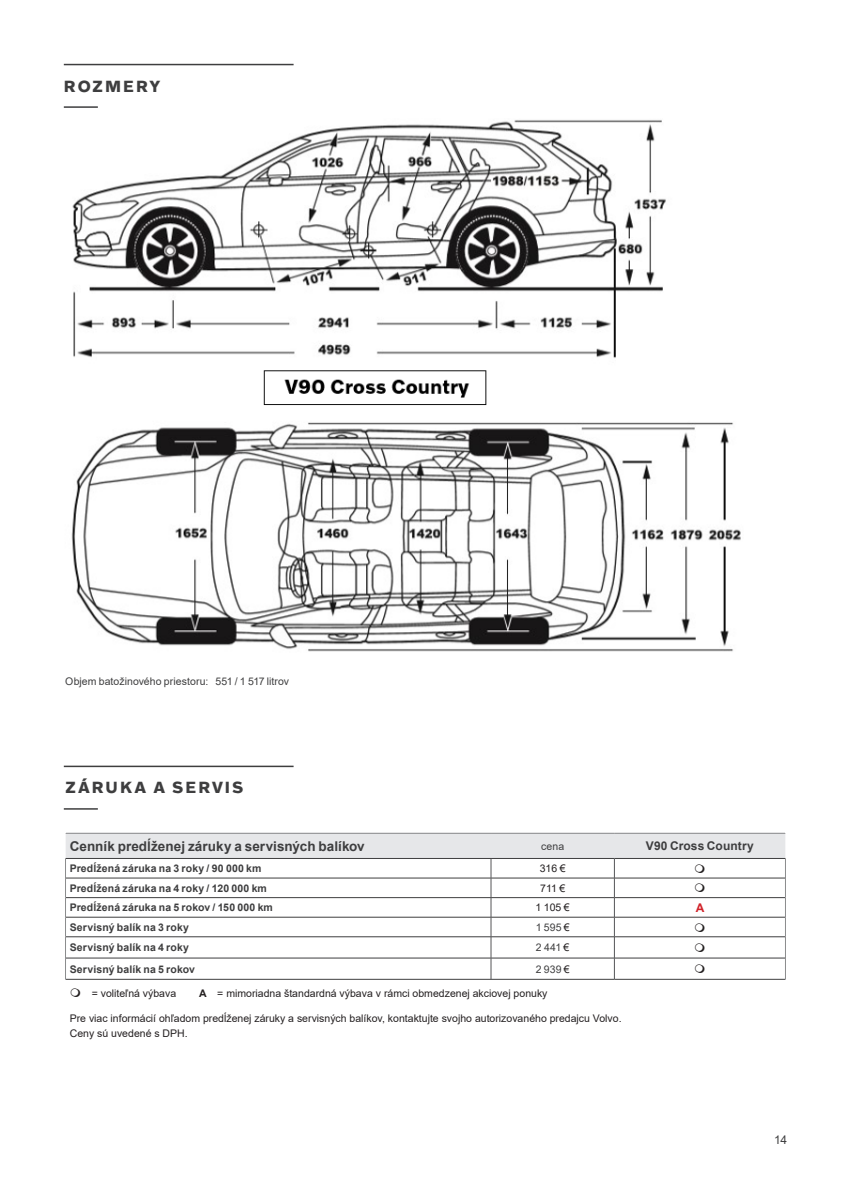
<style>
.page{position:relative;width:851px;height:1191px;background:#fff}
.page>*{position:absolute;margin:0;border:0;box-sizing:border-box;transform-origin:0 0}
.MY16_Chapter_heading{font:700 16.5px "Volvo Novum";letter-spacing:.125em;color:#3e3e3f}
.MY16_Body_text_6_5_7{font:700 13.5px "Arial";letter-spacing:.005em;color:#3e3e3f}
.MY16_Body_text_6_5_7-2{font:700 12px "Arial";letter-spacing:.005em;color:#3e3e3f}
.MY16_Basic{font:12px "Arial";color:#3e3e3f}
.t1{font:700 12px "Arial";color:#d1232a}
.MY16_Body_text_6_5_7-3{font:10.5px "Arial";color:#231f20}
.MY16_Basic-2{font:700 10.5px "Arial";letter-spacing:.01em;color:#3e3e3f}
.MY16_Basic-3{font:10.5px "Arial";letter-spacing:.005em;color:#3e3e3f}
.MY16_Body_text_6_5_7-4{font:10.5px "Arial";letter-spacing:.01em;color:#3e3e3f}
.s1{color:#231f20}
.s2{font-weight:700}
</style>
<div class="page">
<hr style="left:64px;top:64px;width:229px;height:1px;background:#3e3e3f">
<hr style="left:64px;top:106px;width:34px;height:2px;background:#3e3e3f">
<hr style="left:64px;top:765px;width:229px;height:2px;background:#3e3e3f">
<hr style="left:64px;top:808px;width:34px;height:1px;background:#3e3e3f">
<img style="left:71px;top:120px;width:670px;height:532px">
<hr style="left:65px;top:979px;width:426px;height:1px;background:#3e3e3f">
<hr style="left:491px;top:979px;width:123px;height:1px;background:#3e3e3f">
<hr style="left:614px;top:979px;width:171px;height:1px;background:#3e3e3f">
<div style="left:64px;top:831px;width:723px;height:283px;border:2px solid #fff"></div>
<svg style="left:65px;top:833px;width:721px;height:146px"></svg>
<p class="MY16_Chapter_heading" style="left:64px;top:75px;width:98px">ROZMERY</p>
<p class="MY16_Basic-3" style="left:65px;top:673px;width:225px">Objem batožinového priestoru: 551 / 1 517 litrov</p>
<p class="MY16_Chapter_heading" style="left:65px;top:777px;width:179px">ZÁRUKA A SERVIS</p>
<p class="MY16_Body_text_6_5_7" style="left:70px;top:836px;width:296px">Cenník predĺženej záruky a servisných balíkov</p>
<p class="MY16_Body_text_6_5_7-4" style="left:541px;top:838px;width:25px">cena</p>
<p class="MY16_Body_text_6_5_7-2" style="left:646px;top:837px;width:109px">V90 Cross Country</p>
<p class="MY16_Basic-2" style="left:70px;top:861px;width:193px">Predĺžená záruka na 3 roky / 90 000 km</p>
<p class="MY16_Body_text_6_5_7-3" style="left:539px;top:861px;width:27px">316 €</p>
<p class="MY16_Basic-2" style="left:70px;top:880px;width:199px">Predĺžená záruka na 4 roky / 120 000 km</p>
<p class="MY16_Body_text_6_5_7-3" style="left:540px;top:880px;width:27px">711 €</p>
<p class="MY16_Basic-2" style="left:70px;top:900px;width:205px">Predĺžená záruka na 5 rokov / 150 000 km</p>
<p class="MY16_Body_text_6_5_7-3" style="left:535px;top:900px;width:36px">1 105 €</p>
<p class="t1" style="left:695px;top:899px;width:10px">A</p>
<p class="MY16_Basic-2" style="left:70px;top:919px;width:121px">Servisný balík na 3 roky</p>
<p class="MY16_Body_text_6_5_7-4" style="left:535px;top:920px;width:36px">1 595 <span class="s1">€</span></p>
<p class="MY16_Basic-2" style="left:70px;top:940px;width:121px">Servisný balík na 4 roky</p>
<p class="MY16_Body_text_6_5_7-4" style="left:536px;top:940px;width:35px">2 441 <span class="s1">€</span></p>
<p class="MY16_Basic-2" style="left:70px;top:961px;width:127px">Servisný balík na 5 rokov</p>
<p class="MY16_Body_text_6_5_7-4" style="left:535px;top:961px;width:35px">2 939 <span class="s1">€</span></p>
<p class="MY16_Body_text_6_5_7-3" style="left:92px;top:985px;width:86px">= voliteľná výbava</p>
<p class="MY16_Body_text_6_5_7-3" style="left:199px;top:985px;width:350px"><span class="s2">A</span> = mimoriadna štandardná výbava v rámci obmedzenej akciovej ponuky</p>
<p class="MY16_Body_text_6_5_7-3" style="left:70px;top:1011px;width:553px">Pre viac informácií ohľadom predĺženej záruky a servisných balíkov, kontaktujte svojho autorizovaného predajcu Volvo.</p>
<p class="MY16_Body_text_6_5_7-3" style="left:70px;top:1026px;width:119px">Ceny sú uvedené s DPH.</p>
<p class="MY16_Basic" style="left:774px;top:1132px;width:14px">14</p>
</div>
